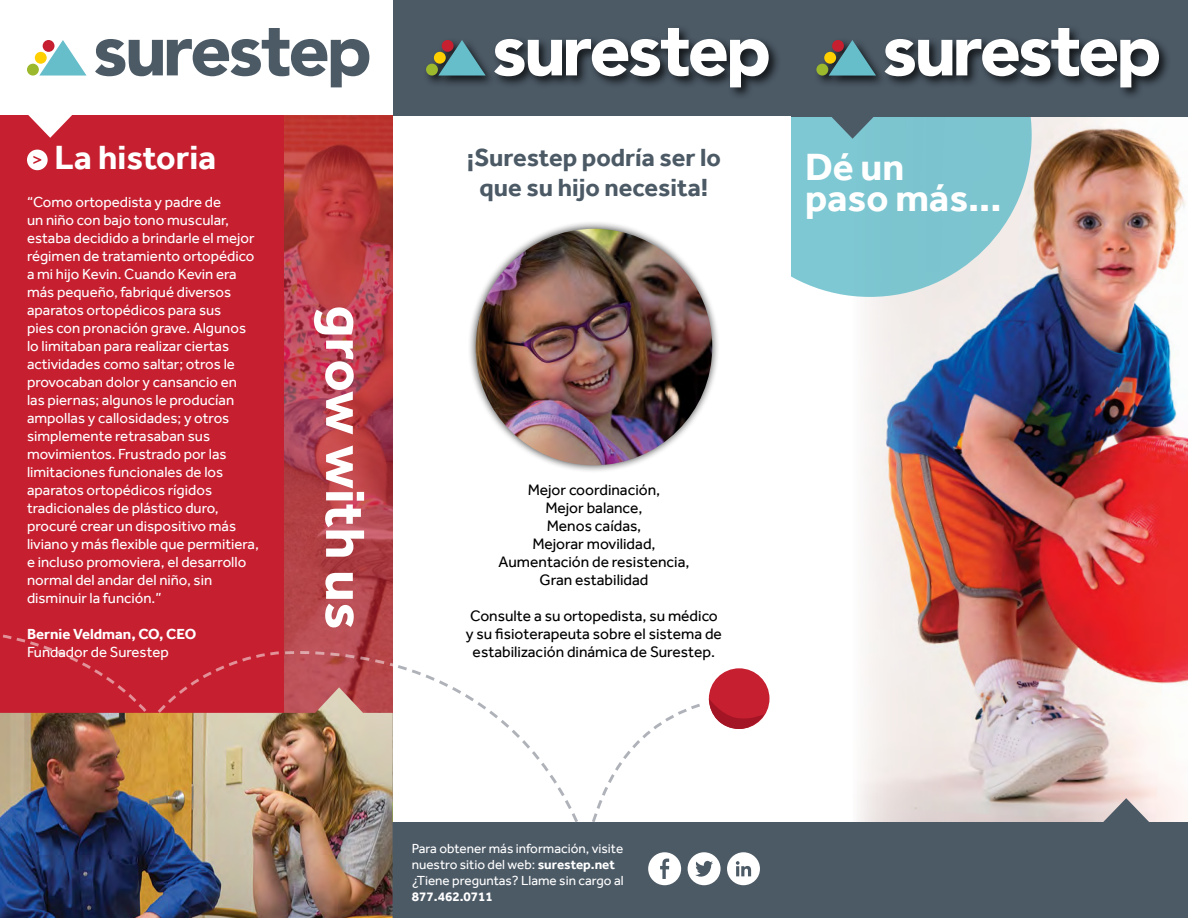
<style>
.page{position:relative;width:1188px;height:918px;background:#fff}
.page>*{position:absolute;margin:0;border:0;box-sizing:border-box;transform-origin:0 0}
.t1{font:700 57px "Effra";color:#fff}
.t2{font:700 39px/30.9px "Effra";color:#fff}
.t3{font:700 34.5px "Effra";color:#fff}
.t4{font:700 25.5px/30.6px "Effra";color:#4c5a66;text-align:center}
.t5{font:15.6px/18px "Effra";color:#000;text-align:center}
.t6{font:15px/18px "Effra";color:#fff}
.t7{font:700 15px "Effra";color:#fff}
.t8{font:13.5px/16.2px "Effra";color:#fff}
.t9{font:700 13.5px "Effra";color:#fff}
.s1{font-weight:700}
</style>
<div class="page">
<svg style="left:283px;top:115px;width:110px;height:534px"></svg>
<img style="left:858px;top:116px;width:330px;height:706px">
<svg style="left:791px;top:116px;width:241px;height:181px;fill:#7cc5d0"></svg>
<div style="left:393px;top:0;width:795px;height:116px;background:#4c5a66"></div>
<div style="left:379px;top:822px;width:809px;height:96px;background:#4c5a66"></div>
<div style="left:0;top:114px;width:283px;height:737px;background:#c51f30"></div>
<img style="left:0;top:712px;width:393px;height:206px">
<svg style="left:28px;top:115px;width:44px;height:23px"></svg>
<div style="left:727px;top:852px;width:33px;height:33px;background:#fff;border-radius:50%"></div>
<div style="left:688px;top:852px;width:33px;height:33px;background:#fff;border-radius:50%"></div>
<div style="left:648px;top:852px;width:33px;height:33px;background:#fff;border-radius:50%"></div>
<svg style="left:660px;top:859px;width:9px;height:20px"></svg>
<svg style="left:695px;top:861px;width:18px;height:16px"></svg>
<svg style="left:736px;top:861px;width:15px;height:15px"></svg>
<div style="left:27px;top:150px;width:21px;height:20px;background:#fff;border-radius:50%"></div>
<svg style="left:33px;top:156px;width:8px;height:8px"></svg>
<svg style="left:829px;top:116px;width:47px;height:23px"></svg>
<div style="left:813px;top:25px;width:359px;height:75px;background:#000;opacity:.75"></div>
<svg style="left:829px;top:40px;width:47px;height:36px"></svg>
<div style="left:816px;top:64px;width:12px;height:12px;background:#9cb92d;border-radius:50%"></div>
<div style="left:824px;top:52px;width:12px;height:12px;background:#ffcf01;border-radius:50%"></div>
<div style="left:832px;top:40px;width:12px;height:12px;background:#c51f30;border-radius:50%"></div>
<svg style="left:885px;top:28px;width:274px;height:59px"></svg>
<svg style="left:1103px;top:798px;width:46px;height:24px"></svg>
<svg style="left:0;top:634px;width:148px;height:79px"></svg>
<div style="left:423px;top:25px;width:358px;height:75px;background:#000;opacity:.75"></div>
<svg style="left:438px;top:40px;width:48px;height:36px"></svg>
<div style="left:426px;top:64px;width:12px;height:12px;background:#9cb92d;border-radius:50%"></div>
<div style="left:434px;top:52px;width:12px;height:12px;background:#ffcf01;border-radius:50%"></div>
<div style="left:442px;top:40px;width:12px;height:12px;background:#c51f30;border-radius:50%"></div>
<svg style="left:494px;top:28px;width:275px;height:59px"></svg>
<div style="left:0;top:0;width:393px;height:115px;background:#fff"></div>
<svg style="left:39px;top:40px;width:48px;height:36px"></svg>
<div style="left:27px;top:64px;width:12px;height:12px;background:#9cb92d;border-radius:50%"></div>
<div style="left:35px;top:52px;width:12px;height:12px;background:#ffcf01;border-radius:50%"></div>
<div style="left:43px;top:40px;width:12px;height:12px;background:#c51f30;border-radius:50%"></div>
<svg style="left:95px;top:28px;width:274px;height:59px"></svg>
<div style="left:468px;top:221px;width:252px;height:252px;background:#000;opacity:.75"></div>
<img style="left:476px;top:229px;width:236px;height:236px;border-radius:118px">
<img style="left:155px;top:649px;width:423px;height:177px">
<div style="left:709px;top:668px;width:61px;height:61px;background:#c51f30;border-radius:50%"></div>
<svg style="left:709px;top:699px;width:56px;height:30px"></svg>
<svg style="left:592px;top:704px;width:108px;height:119px"></svg>
<h3 class="t3" style="left:54px;top:137px;width:163px">La historia</h3>
<p class="t6" style="left:27px;top:193px;width:233px">“Como ortopedista y padre de<br>un niño con bajo tono muscular, estaba decidido a brindarle el mejor régimen de tratamiento ortopédico a mi hijo Kevin. Cuando Kevin era más pequeño, fabriqué diversos aparatos ortopédicos para sus<br>pies con pronación grave. Algunos lo limitaban para realizar ciertas actividades como saltar; otros le provocaban dolor y cansancio en<br>las piernas; algunos le producían ampollas y callosidades; y otros simplemente retrasaban sus movimientos. Frustrado por las limitaciones funcionales de los aparatos ortopédicos rígidos tradicionales de plástico duro, procuré crear un dispositivo más liviano y más flexible que permitiera, e incluso promoviera, el desarrollo normal del andar del niño, sin disminuir la función.”</p>
<p class="t7" style="left:27px;top:625px;width:171px">Bernie Veldman, CO, CEO</p>
<p class="t6" style="left:27px;top:643px;width:143px">Fundador de Surestep</p>
<h1 class="t1" style="left:380px;top:306px;width:325px;rotate:90deg">grow with us</h1>
<h3 class="t4" style="left:467px;top:142px;width:256px">¡Surestep podría ser lo que su hijo necesita!</h3>
<p class="t5" style="left:498px;top:481px;width:192px">Mejor coordinación,<br>Mejor balance,<br>Menos caídas,<br>Mejorar movilidad,<br>Aumentación de resistencia,<br>Gran estabilidad</p>
<p class="t5" style="left:466px;top:607px;width:258px">Consulte a su ortopedista, su médico y su fisioterapeuta sobre el sistema de estabilización dinámica de Surestep.</p>
<p class="t8" style="left:412px;top:840px;width:213px">Para obtener más información, visite nuestro sitio del web: <span class="s1">surestep.net </span>¿Tiene preguntas? Llame sin cargo al</p>
<p class="t9" style="left:412px;top:889px;width:83px">877.462.0711</p>
<h2 class="t2" style="left:805px;top:151px;width:198px">Dé un<br>paso más...</h2>
</div>
